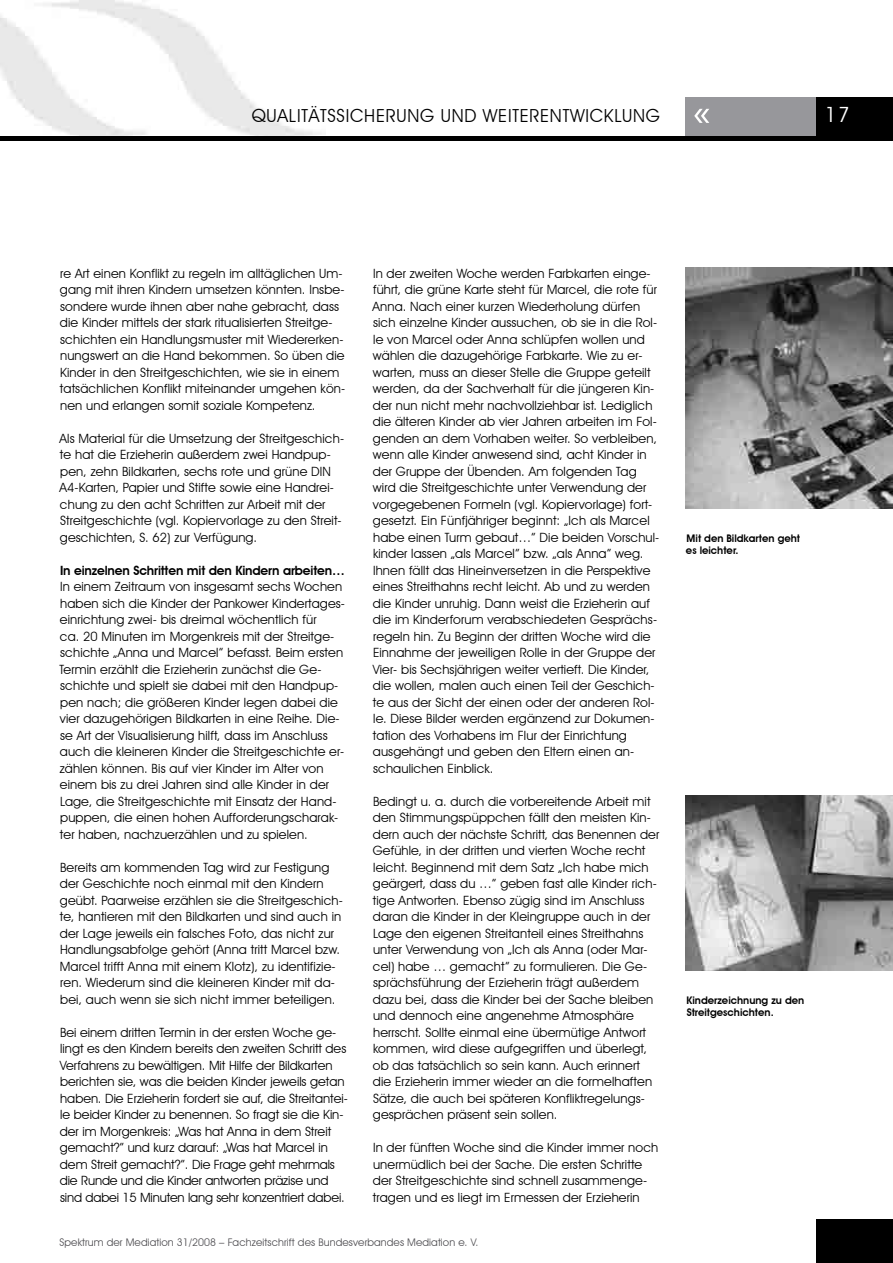
<style>
.page{position:relative;width:893px;height:1263px;background:#fff}
.page>*{position:absolute;margin:0;border:0;box-sizing:border-box;transform-origin:0 0}
.t1{font:21px "Avant Garde IT Cby BT";color:#fff}
.t2{font:18px "Avant Garde IT Cby BT";letter-spacing:.04em;color:#000}
.t3{font:12.75px/16.5px "Avant Garde IT Cby BT";letter-spacing:.01em;color:#000}
.t4{font:600 12.75px "Avant Garde IT Cby BT";letter-spacing:-.01em;color:#000}
.t5{font:10.5px "Avant Garde IT Cby BT";letter-spacing:.01em;color:#504f53}
.t6{font:600 10.5px/12.6px "Avant Garde IT Cby BT";color:#000}
</style>
<div class="page">
<div style="left:816px;top:1219px;width:77px;height:44px;background:#000"></div>
<div style="left:685px;top:98px;width:132px;height:38px;background:#97979b"></div>
<div style="left:816px;top:98px;width:77px;height:38px;background:#000"></div>
<hr style="left:0;top:136px;width:893px;height:4px;background:#000">
<svg style="left:694px;top:109px;width:15px;height:14px"></svg>
<img style="left:685px;top:268px;width:208px;height:241px">
<img style="left:685px;top:796px;width:208px;height:175px">
<h2 class="t2" style="left:252px;top:104px;width:35px">qUALIT</h2>
<h2 class="t2" style="left:309px;top:104px;width:48px">ÄTSSICHER</h2>
<h2 class="t2" style="left:396px;top:104px;width:98px">UNG UND wEITERENT</h2>
<h2 class="t2" style="left:570px;top:104px;width:91px">WICKLUNG</h2>
<h1 class="t1" style="left:825px;top:102px;width:26px">17</h1>
<p class="t3" style="left:60px;top:265px;width:287px">re Art einen Konflikt zu regeln im alltäglichen Um&shy;gang mit ihren Kindern umsetzen könnten. Insbe&shy;sondere wurde ihnen aber nahe gebracht, dass die Kinder mittels der stark ritualisierten Streitge&shy;schichten ein Handlungsmuster mit Wiedererken&shy;nungswert an die Hand bekommen. So üben die Kinder in den Streitgeschichten, wie sie in einem tatsächlichen Konflikt miteinander umgehen kön&shy;nen und erlangen somit soziale Kompetenz.</p>
<p class="t3" style="left:60px;top:430px;width:286px">Als Material für die Umsetzung der Streitgeschich&shy;te hat die Erzieherin außerdem zwei Handpup&shy;pen, zehn Bildkarten, sechs rote und grüne DIN A4-Karten, Papier und Stifte sowie eine Handrei&shy;chung zu den acht Schritten zur Arbeit mit der Streitgeschichte (vgl. Kopiervorlage zu den Streit&shy;geschichten, S. 62) zur Verfügung.</p>
<p class="t4" style="left:60px;top:562px;width:286px">In einzelnen Schritten mit den Kindern arbeiten…</p>
<p class="t3" style="left:59px;top:578px;width:286px">In einem Zeitraum von insgesamt sechs Wochen haben sich die Kinder der Pankower Kindertages&shy;einrichtung zwei- bis dreimal wöchentlich für<br>ca. 20 Minuten im Morgenkreis mit der Streitge&shy;schichte „Anna und Marcel” befasst. Beim ersten Termin erzählt die Erzieherin zunächst die Ge&shy;schichte und spielt sie dabei mit den Handpup&shy;pen nach; die größeren Kinder legen dabei die vier dazugehörigen Bildkarten in eine Reihe. Die&shy;se Art der Visualisierung hilft, dass im Anschluss auch die kleineren Kinder die Streitgeschichte er&shy;zählen können. Bis auf vier Kinder im Alter von einem bis zu drei Jahren sind alle Kinder in der Lage, die Streitgeschichte mit Einsatz der Hand&shy;puppen, die einen hohen Aufforderungscharak&shy;ter haben, nachzuerzählen und zu spielen.</p>
<p class="t3" style="left:60px;top:859px;width:285px">Bereits am kommenden Tag wird zur Festigung der Geschichte noch einmal mit den Kindern geübt. Paarweise erzählen sie die Streitgeschich&shy;te, hantieren mit den Bildkarten und sind auch in der Lage jeweils ein falsches Foto, das nicht zur Handlungsabfolge gehört (Anna tritt Marcel bzw.<br>Marcel trifft Anna mit einem Klotz), zu identifizie&shy;ren. Wiederum sind die kleineren Kinder mit da&shy;bei, auch wenn sie sich nicht immer beteiligen.</p>
<p class="t3" style="left:60px;top:1024px;width:288px">Bei einem dritten Termin in der ersten Woche ge&shy;lingt es den Kindern bereits den zweiten Schritt des Verfahrens zu bewältigen. Mit Hilfe der Bildkarten berichten sie, was die beiden Kinder jeweils getan haben. Die Erzieherin fordert sie auf, die Streitantei&shy;le beider Kinder zu benennen. So fragt sie die Kin&shy;der im Morgenkreis: „Was hat Anna in dem Streit gemacht?” und kurz darauf: „Was hat Marcel in dem Streit gemacht?”. Die Frage geht mehrmals die Runde und die Kinder antworten präzise und sind dabei 15 Minuten lang sehr konzentriert dabei.</p>
<p class="t3" style="left:373px;top:265px;width:288px">In der zweiten Woche werden Farbkarten einge&shy;führt, die grüne Karte steht für Marcel, die rote für Anna. Nach einer kurzen Wiederholung dürfen sich einzelne Kinder aussuchen, ob sie in die Rol&shy;le von Marcel oder Anna schlüpfen wollen und wählen die dazugehörige Farbkarte. Wie zu er&shy;warten, muss an dieser Stelle die Gruppe geteilt werden, da der Sachverhalt für die jüngeren Kin&shy;der nun nicht mehr nachvollziehbar ist. Lediglich die älteren Kinder ab vier Jahren arbeiten im Fol&shy;genden an dem Vorhaben weiter. So verbleiben, wenn alle Kinder anwesend sind, acht Kinder in der Gruppe der Übenden. Am folgenden Tag wird die Streitgeschichte unter Verwendung der vorgegebenen Formeln (vgl. Kopiervorlage) fort&shy;gesetzt. Ein Fünfjähriger beginnt: „Ich als Marcel habe einen Turm gebaut…” Die beiden Vorschul&shy;kinder lassen „als Marcel” bzw. „als Anna” weg.<br>Ihnen fällt das Hineinversetzen in die Pers-pektive eines Streithahns recht leicht. Ab und zu werden die Kinder unruhig. Dann weist die Erzieherin auf die im Kinderforum verabschiedeten Gesprächs&shy;regeln hin. Zu Beginn der dritten Woche wird die Einnahme der jeweiligen Rolle in der Gruppe der Vier- bis Sechsjährigen weiter vertieft. Die Kinder, die wollen, malen auch einen Teil der Geschich&shy;te aus der Sicht der einen oder der anderen Rol&shy;le. Diese Bilder werden ergänzend zur Dokumen&shy;tation des Vorhabens im Flur der Einrichtung aus-gehängt und geben den Eltern einen an&shy;schaulichen Einblick.</p>
<p class="t3" style="left:373px;top:793px;width:288px">Bedingt u. a. durch die vorbereitende Arbeit mit den Stimmungspüppchen fällt den meisten Kin&shy;dern auch der nächste Schritt, das Benennen der Gefühle, in der dritten und vierten Woche recht leicht. Beginnend mit dem Satz „Ich habe mich geärgert, dass du …” geben fast alle Kinder rich&shy;tige Antworten. Ebenso zügig sind im Anschluss daran die Kinder in der Kleingruppe auch in der Lage den eigenen Streitanteil eines Streithahns unter Verwendung von „Ich als Anna (oder Mar&shy;cel) habe … gemacht” zu formulieren. Die Ge&shy;sprächsführung der Erzieherin trägt außerdem dazu bei, dass die Kinder bei der Sache bleiben und dennoch eine angenehme Atmosphäre herrscht. Sollte einmal eine übermütige Antwort kommen, wird diese aufgegriffen und überlegt, ob das tatsächlich so sein kann. Auch erinnert die Erzieherin immer wieder an die formelhaften Sätze, die auch bei späteren Konfliktregelungs&shy;gesprächen präsent sein sollen.</p>
<p class="t3" style="left:373px;top:1139px;width:287px">In der fünften Woche sind die Kinder immer noch unermüdlich bei der Sache. Die ersten Schritte der Streitgeschichte sind schnell zusammenge&shy;tragen und es liegt im Ermessen der Erzieherin</p>
<p class="t5" style="left:60px;top:1235px;width:420px">Spektrum der Mediation 31/2008 – Fachzeitschrift des Bundesverbandes Mediation e. V.</p>
<p class="t6" style="left:686px;top:532px;width:116px">Mit den Bildkarten geht es leichter.</p>
<p class="t6" style="left:687px;top:994px;width:119px">Kinderzeichnung zu den<br>Streitgeschichten.</p>
</div>
